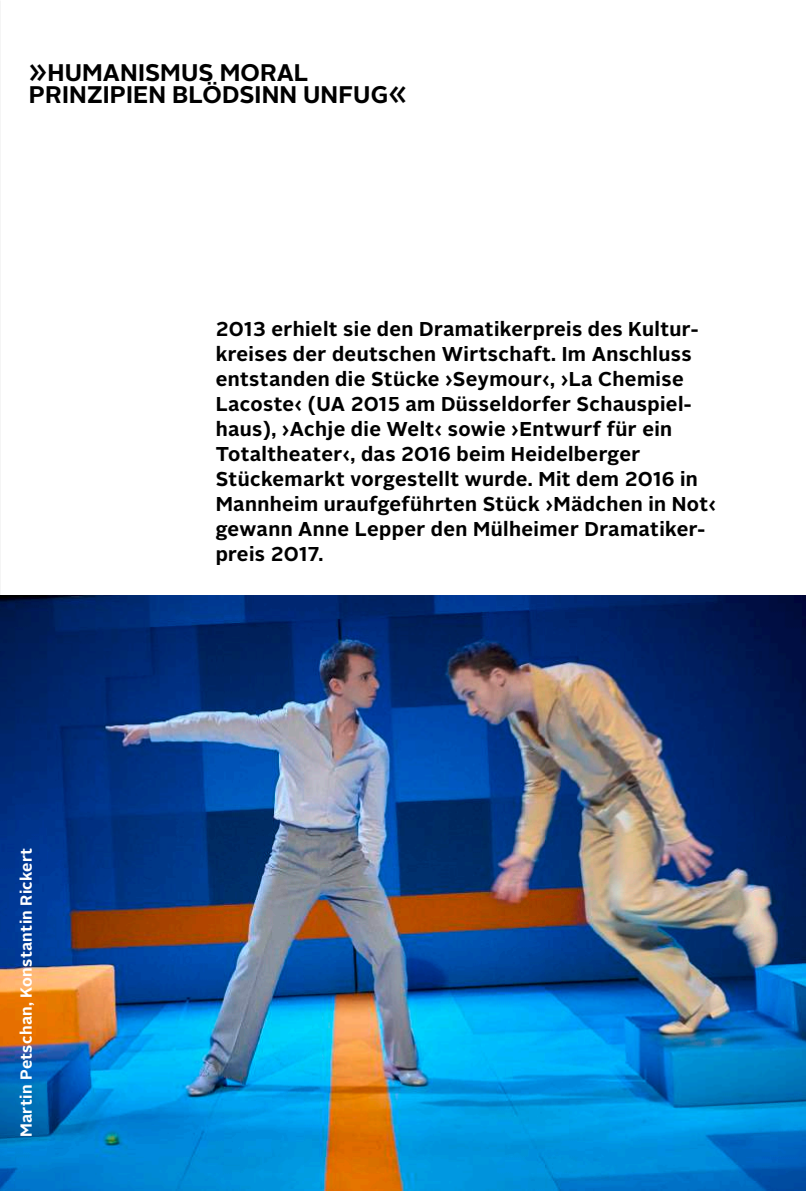
<style>
.page{position:relative;width:806px;height:1191px;background:#fff}
.page>*{position:absolute;margin:0;border:0;box-sizing:border-box;transform-origin:0 0}
.t1{font:700 24px/22.8px "Alright Sans";letter-spacing:.005em;color:#000}
.t2{font:700 20px/25px "Alright Sans";letter-spacing:.02em;color:#000}
.t3{font:700 16px "Alright Sans";letter-spacing:.02em;color:#fff}
</style>
<div class="page">
<img style="left:0;top:595px;width:805px;height:596px">
<p class="t1" style="left:29px;top:61px;width:379px">»HUMANISMUS MORAL<br>PRINZIPIEN BLÖDSINN UNFUG«</p>
<p class="t3" style="left:15px;top:1137px;width:291px;rotate:-90deg">Martin Petschan, Konstantin Rickert</p>
<p class="t2" style="left:215px;top:316px;width:502px">2013 erhielt sie den Dramatikerpreis des Kultur&shy;kreises der deutschen Wirtschaft. Im Anschluss entstanden die Stücke ›Seymour‹, ›La Chemise Lacoste‹ (UA 2015 am Düsseldorfer Schauspiel&shy;haus), ›Achje die Welt‹ sowie ›Entwurf für ein Totaltheater‹, das 2016 beim Heidelberger Stückemarkt vorgestellt wurde. Mit dem 2016 in Mannheim uraufgeführten Stück ›Mädchen in Not‹ gewann Anne Lepper den Mülheimer Dramatiker&shy;preis 2017.</p>
</div>
